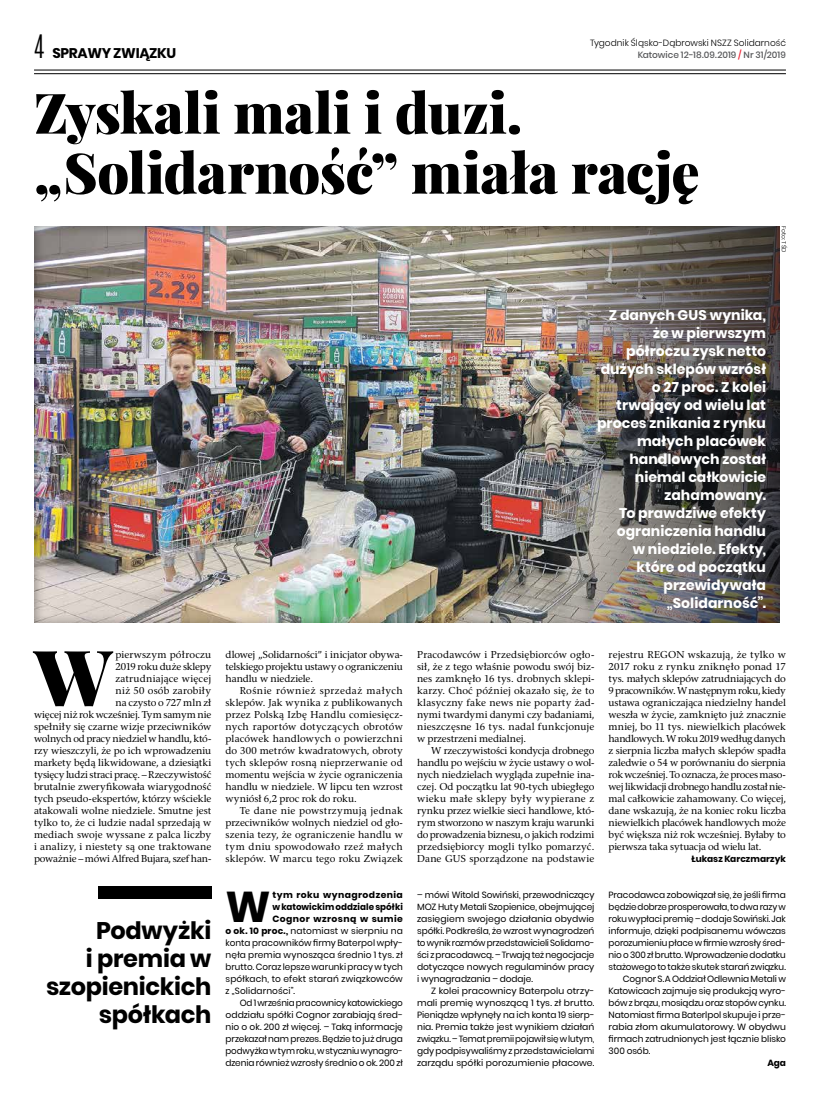
<style>
.page{position:relative;width:820px;height:1106px;background:#fff}
.page>*{position:absolute;margin:0;border:0;box-sizing:border-box;transform-origin:0 0}
.t1{font:900 77.7px "Playfair Display";color:#000}
.t2{font:900 56px/60px "Playfair Display";letter-spacing:-.01em;color:#000}
.t3{font:700 42.9px "Poppins";color:#000}
.t4{font:700 24px/28px "Poppins";letter-spacing:-.01em;color:#000;text-align:right}
.t5{font:700 14px/18px "Poppins";color:#fff;text-align:right}
.t6{font:700 14px "Poppins";letter-spacing:-.025em;color:#000}
.t7{font:10px/12px "Rashel EFN";color:#000;text-align:justify}
.t8{font:9px/12px "Poppins";letter-spacing:-.01em;color:#000;text-align:justify}
.t9{font:9px "Poppins";letter-spacing:.015em;color:#000}
.t10{font:9px "Poppins";letter-spacing:.01em;color:#000}
.t11{font:700 9px "Poppins";letter-spacing:.015em;color:#000}
.t12{font:300 9px "Poppins";color:#000}
.t13{font:700 9px "Poppins";letter-spacing:.045em;color:#000}
.t14{font:500 9px "Poppins";color:#58595b}
.t15{font:300 6px "Poppins";letter-spacing:.005em;color:#000}
.s1{font-family:"Antonio";font-weight:300;font-size:27px}
.s2{color:#ed1c2e}
.s3{font-weight:700}
</style>
<div class="page">
<hr style="left:34px;top:70px;width:751px;height:1px;background:#000">
<hr style="left:34px;top:73px;width:751px;height:1px;background:#000">
<div style="left:33px;top:225px;width:747px;height:398px;background:#000;opacity:.4"></div>
<div style="left:98px;top:886px;width:113px;height:12px;background:#000"></div>
<img style="left:541px;top:226px;width:238px;height:396px">
<h3 class="t6" style="left:34px;top:45px;width:144px"><span class="s1">4</span> SPRAWY ZWIĄZKU</h3>
<p class="t12" style="left:590px;top:38px;width:197px">Tygodnik Śląsko-Dąbrowski NSZZ Solidarność</p>
<p class="t14" style="left:637px;top:50px;width:150px">Katowice 12-18.09.2019 <span class="s2">/</span> Nr 31/2019</p>
<h2 class="t2" style="left:34px;top:82px;width:666px">Zyskali mali i duzi. „Solidarność” miała rację</h2>
<p class="t15" style="left:787px;top:226px;width:28px;rotate:90deg">Foto: TŚD</p>
<p class="t5" style="left:597px;top:306px;width:170px">Z danych GUS wynika, że w pierwszym półroczu zysk netto dużych sklepów wzrósł o 27 proc. Z kolei trwający od wielu lat proces znikania z rynku małych placówek handlowych został niemal całkowicie zahamowany.<br>To prawdziwe efekty ograniczenia handlu<br>w niedziele. Efekty, które od początku przewidywała „Solidarność”.</p>
<p class="t7" style="left:34px;top:648px;width:179px;text-align:right">pierwszym półroczu<br>2019 roku duże sklepy<br>zatrudniające więcej<br>niż 50 osób zarobiły<br>na czysto o 727 mln zł<br>więcej niż rok wcześniej. Tym samym nie spełniły się czarne wizje przeciwników wolnych od pracy niedziel w handlu, któ&shy;rzy wieszczyli, że po ich wprowadzeniu markety będą likwidowane, a dziesiątki tysięcy ludzi straci pracę. – Rzeczywistość brutalnie zweryfikowała wiarygodność tych pseudo-ekspertów, którzy wściekle atakowali wolne niedziele. Smutne jest tylko to, że ci ludzie nadal sprzedają w mediach swoje wyssane z palca liczby i analizy, i niestety są one traktowane poważnie – mówi Alfred Bujara, szef han-</p>
<p class="t7" style="left:225px;top:648px;width:179px">dlowej „Solidarności” i inicjator obywa&shy;telskiego projektu ustawy o ograniczeniu handlu w niedziele.</p>
<h1 class="t1" style="left:34px;top:627px;width:80px">W</h1>
<p class="t7" style="left:225px;top:684px;width:179px;text-indent:14px">Rośnie również sprzedaż małych sklepów. Jak wynika z publikowanych przez Polską Izbę Handlu comiesięcz&shy;nych raportów dotyczących obrotów placówek handlowych o powierzchni do 300 metrów kwadratowych, obroty tych sklepów rosną nieprzerwanie od momentu wejścia w życie ograniczenia handlu w niedziele. W lipcu ten wzrost wyniósł 6,2 proc rok do roku.</p>
<p class="t7" style="left:225px;top:804px;width:179px;text-indent:14px">Te dane nie powstrzymują jednak przeciwników wolnych niedziel od gło&shy;szenia tezy, że ograniczenie handlu w tym dniu spowodowało rzeź małych sklepów. W marcu tego roku Związek</p>
<h3 class="t4" style="left:46px;top:917px;width:167px">Podwyżki<br>i premia w szopienickich spółkach</h3>
<h3 class="t3" style="left:225px;top:882px;width:47px">W</h3>
<p class="t13" style="left:272px;top:890px;width:132px">tym roku wynagrodzenia</p>
<p class="t11" style="left:272px;top:902px;width:132px">w katowickim oddziale spółki</p>
<p class="t13" style="left:272px;top:914px;width:132px">Cognor wzrosną w sumie</p>
<p class="t9" style="left:225px;top:926px;width:179px"><span class="s3">o ok. 10 proc.,</span> natomiast w sierpniu na</p>
<p class="t8" style="left:225px;top:937px;width:179px">konta pracowników firmy Baterpol wpły-</p>
<p class="t9" style="left:225px;top:950px;width:179px">nęła premia wynosząca średnio 1 tys. zł</p>
<p class="t8" style="left:225px;top:961px;width:179px">brutto. Coraz lepsze warunki pracy w tych</p>
<p class="t10" style="left:225px;top:974px;width:179px">spółkach, to efekt starań związkowców</p>
<p class="t10" style="left:225px;top:986px;width:71px">z „Solidarności”.</p>
<p class="t8" style="left:240px;top:997px;width:164px">Od 1 września pracownicy katowickiego</p>
<p class="t8" style="left:225px;top:1009px;width:179px">oddziału spółki Cognor zarabiają śred-</p>
<p class="t8" style="left:225px;top:1021px;width:179px">nio o ok. 200 zł więcej. – Taką informację</p>
<p class="t8" style="left:225px;top:1033px;width:179px">przekazał nam prezes. Będzie to już druga</p>
<p class="t8" style="left:225px;top:1045px;width:179px">podwyżka w tym roku, w styczniu wynagro-</p>
<p class="t8" style="left:225px;top:1057px;width:179px">dzenia również wzrosły średnio o ok. 200 zł</p>
<p class="t7" style="left:417px;top:648px;width:179px">Pracodawców i Przedsiębiorców ogło&shy;sił, że z tego właśnie powodu swój biz&shy;nes zamknęło 16 tys. drobnych sklepi&shy;karzy. Choć później okazało się, że to klasyczny fake news nie poparty żad&shy;nymi twardymi danymi czy badaniami, nieszczęsne 16 tys. nadal funkcjonuje w przestrzeni medialnej.</p>
<p class="t7" style="left:417px;top:744px;width:179px;text-indent:14px">W rzeczywistości kondycja drobnego handlu po wejściu w życie ustawy o wol&shy;nych niedzielach wygląda zupełnie ina&shy;czej. Od początku lat 90-tych ubiegłego wieku małe sklepy były wypierane z rynku przez wielkie sieci handlowe, któ&shy;rym stworzono w naszym kraju warunki do prowadzenia biznesu, o jakich rodzimi przedsiębiorcy mogli tylko pomarzyć.<br>Dane GUS sporządzone na podstawie</p>
<p class="t8" style="left:417px;top:889px;width:179px">– mówi Witold Sowiński, przewodniczący MOZ Huty Metali Szopienice, obejmującej zasięgiem swojego działania obydwie spółki. Podkreśla, że wzrost wynagrodzeń to wynik rozmów przedstawicieli Solidarno&shy;ści z pracodawcą. – Trwają też negocjacje dotyczące nowych regulaminów pracy i wynagradzania – dodaje.</p>
<p class="t8" style="left:417px;top:985px;width:179px;text-indent:14px">Z kolei pracownicy Baterpolu otrzy&shy;mali premię wynoszącą 1 tys. zł brutto.<br>Pieniądze wpłynęły na ich konta 19 sierp&shy;nia. Premia także jest wynikiem działań związku. – Temat premii pojawił się w lutym, gdy podpisywaliśmy z przedstawicielami zarządu spółki porozumienie płacowe.</p>
<p class="t7" style="left:608px;top:648px;width:179px">rejestru REGON wskazują, że tylko w 2017 roku z rynku zniknęło ponad 17 tys. małych sklepów zatrudniających do 9 pracowników. W następnym roku, kiedy ustawa ograniczająca niedzielny handel weszła w życie, zamknięto już znacznie mniej, bo 11 tys. niewielkich placówek handlowych. W roku 2019 według danych z sierpnia liczba małych sklepów spadła zaledwie o 54 w porównaniu do sierpnia rok wcześniej. To oznacza, że proces maso&shy;wej likwidacji drobnego handlu został nie&shy;mal całkowicie zahamowany. Co więcej, dane wskazują, że na koniec roku liczba niewielkich placówek handlowych może być większa niż rok wcześniej. Byłaby to pierwsza taka sytuacja od wielu lat.</p>
<p class="t11" style="left:691px;top:854px;width:96px">Łukasz Karczmarzyk</p>
<p class="t8" style="left:608px;top:889px;width:179px">Pracodawca zobowiązał się, że jeśli firma</p>
<p class="t8" style="left:608px;top:901px;width:179px">będzie dobrze prosperowała, to dwa razy w</p>
<p class="t8" style="left:608px;top:913px;width:179px">roku wypłaci premię – dodaje Sowiński. Jak</p>
<p class="t8" style="left:608px;top:925px;width:179px">informuje, dzięki podpisanemu wówczas</p>
<p class="t8" style="left:608px;top:937px;width:179px">porozumieniu płace w firmie wzrosły śred-</p>
<p class="t8" style="left:608px;top:949px;width:179px">nio o 300 zł brutto. Wprowadzenie dodatku</p>
<p class="t8" style="left:608px;top:961px;width:179px">stażowego to także skutek starań związku.</p>
<p class="t8" style="left:622px;top:973px;width:164px">Cognor S.A Oddział Odlewnia Metali w</p>
<p class="t8" style="left:608px;top:985px;width:179px">Katowicach zajmuje się produkcją wyro-</p>
<p class="t8" style="left:608px;top:997px;width:179px">bów z brązu, mosiądzu oraz stopów cynku.</p>
<p class="t8" style="left:608px;top:1009px;width:179px">Natomiast firma Baterlpol skupuje i prze-</p>
<p class="t8" style="left:608px;top:1021px;width:179px">rabia złom akumulatorowy. W obydwu</p>
<p class="t8" style="left:608px;top:1033px;width:179px">firmach zatrudnionych jest łącznie blisko</p>
<p class="t8" style="left:608px;top:1045px;width:43px">300 osób.</p>
<p class="t11" style="left:767px;top:1058px;width:20px">Aga</p>
</div>
